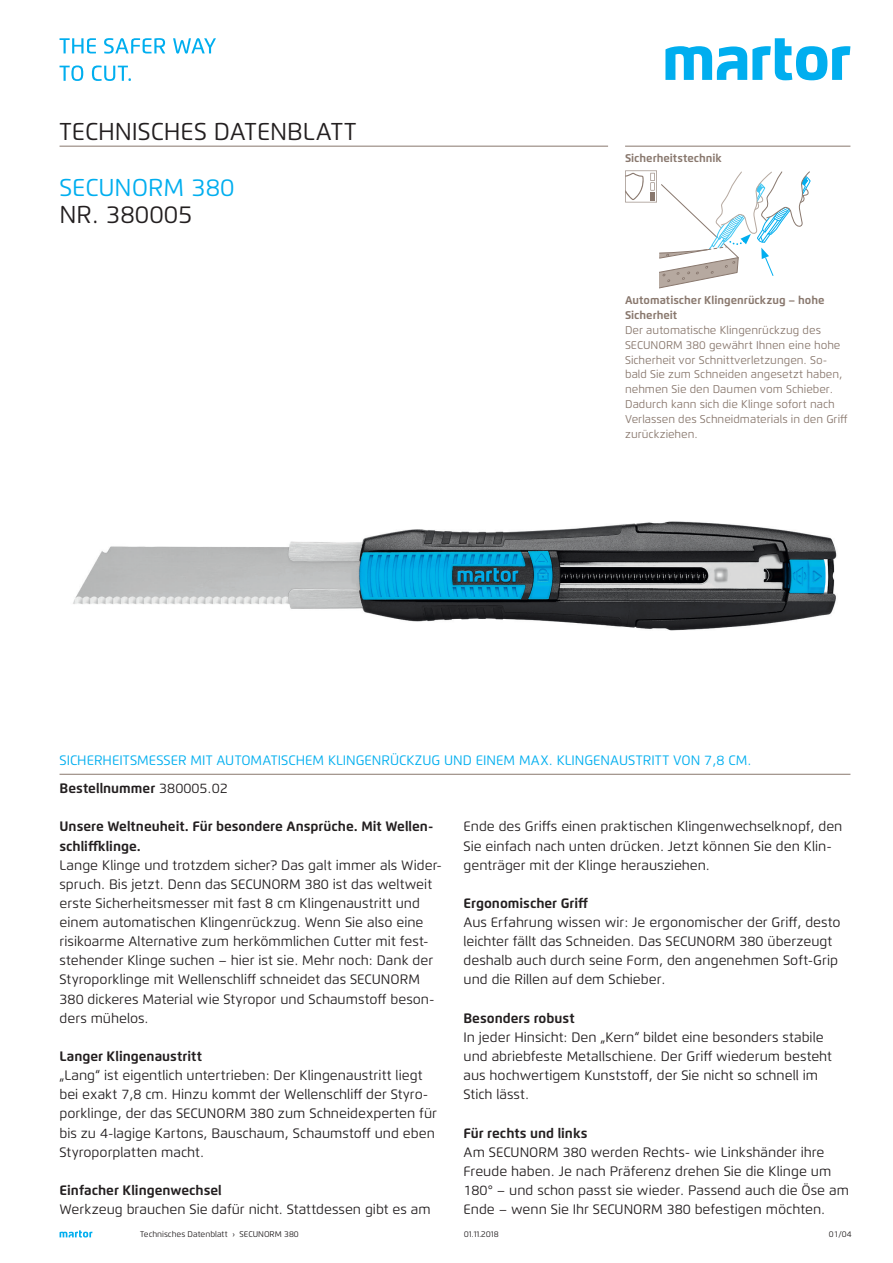
<style>
.page{position:relative;width:893px;height:1263px;background:#fff}
.page>*{position:absolute;margin:0;border:0;box-sizing:border-box;transform-origin:0 0}
.t1{font:24.3px "Flexo";color:#231f20}
.t2{font:24.3px "Flexo";color:#00aeef}
.t3{font:13.65px/19.2px "Flexo";color:#231f20}
.t4{font:700 13.65px/19.2px "Flexo";color:#231f20}
.t5{font:13.65px/27.6px "Flexo";color:#00aeef}
.t6{font:11.25px/14.9px "Flexo";color:#89786e}
.t7{font:700 11.25px/14.9px "Flexo";color:#89786e}
.t8{font:8.25px "Flexo";color:#231f20}
.s1{font-weight:700;color:#231f20}
.s2{color:#231f20}
</style>
<div class="page">
<svg style="left:60px;top:1230px;width:32px;height:7px"></svg>
<img style="left:73px;top:521px;width:764px;height:110px">
<svg style="left:625px;top:171px;width:186px;height:118px"></svg>
<div style="left:650px;top:192px;width:5px;height:8px;background:#89786e"></div>
<svg style="left:665px;top:38px;width:185px;height:42px"></svg>
<hr style="left:60px;top:774px;width:790px;height:1px;background:#89786e">
<hr style="left:625px;top:146px;width:225px;height:1px;background:#89786e">
<hr style="left:60px;top:146px;width:548px;height:1px;background:#89786e">
<svg style="left:60px;top:38px;width:36px;height:15px"></svg>
<svg style="left:104px;top:38px;width:61px;height:16px"></svg>
<svg style="left:173px;top:38px;width:43px;height:16px"></svg>
<svg style="left:60px;top:65px;width:23px;height:16px"></svg>
<svg style="left:92px;top:65px;width:39px;height:16px"></svg>
<h1 class="t1" style="left:60px;top:117px;width:298px">TECHNISCHES DATENBLATT</h1>
<h1 class="t2" style="left:60px;top:172px;width:177px">SECUNORM 380</h1>
<h1 class="t1" style="left:60px;top:200px;width:135px">NR. 380005</h1>
<p class="t7" style="left:625px;top:150px;width:98px">Sicherheitstechnik</p>
<p class="t7" style="left:625px;top:293px;width:201px">Automatischer Klingenrückzug – hohe<br>Sicherheit</p>
<p class="t6" style="left:625px;top:322px;width:224px">Der automatische Klingenrückzug des SECUNORM 380 gewährt Ihnen eine hohe Sicherheit vor Schnittverletzungen. So&shy;bald Sie zum Schneiden angesetzt haben, nehmen Sie den Daumen vom Schieber.<br>Dadurch kann sich die Klinge sofort nach Verlassen des Schneidmaterials in den Griff zurückziehen.</p>
<p class="t5" style="left:60px;top:747px;width:693px">SICHERHEITSMESSER MIT AUTOMATISCHEM KLINGENRÜCKZUG UND EINEM MAX. KLINGENAUSTRITT VON 7,8 CM.<br><span class="s1">Bestellnummer</span> <span class="s2">380005.02</span></p>
<p class="t4" style="left:60px;top:817px;width:375px">Unsere Weltneuheit. Für besondere Ansprüche. Mit Wellen&shy;schliffklinge.</p>
<p class="t3" style="left:60px;top:855px;width:384px">Lange Klinge und trotzdem sicher? Das galt immer als Wider&shy;spruch. Bis jetzt. Denn das SECUNORM 380 ist das weltweit erste Sicherheitsmesser mit fast 8 cm Klingenaustritt und einem automatischen Klingenrückzug. Wenn Sie also eine risikoarme Alternative zum herkömmlichen Cutter mit fest&shy;stehender Klinge suchen – hier ist sie. Mehr noch: Dank der Styroporklinge mit Wellenschliff schneidet das SECUNORM 380 dickeres Material wie Styropor und Schaumstoff beson&shy;ders mühelos.</p>
<p class="t4" style="left:60px;top:1046px;width:144px">Langer Klingenaustritt</p>
<p class="t3" style="left:60px;top:1066px;width:379px">„Lang“ ist eigentlich untertrieben: Der Klingenaustritt liegt bei exakt 7,8 cm. Hinzu kommt der Wellenschliff der Styro&shy;porklinge, der das SECUNORM 380 zum Schneidexperten für bis zu 4-lagige Kartons, Bauschaum, Schaumstoff und eben Styroporplatten macht.</p>
<p class="t4" style="left:60px;top:1180px;width:164px">Einfacher Klingenwechsel</p>
<p class="t3" style="left:60px;top:1200px;width:373px">Werkzeug brauchen Sie dafür nicht. Stattdessen gibt es am</p>
<p class="t3" style="left:463px;top:817px;width:380px">Ende des Griffs einen praktischen Klingenwechselknopf, den<br>Sie einfach nach unten drücken. Jetzt können Sie den Klin&shy;genträger mit der Klinge herausziehen.</p>
<p class="t4" style="left:463px;top:893px;width:126px">Ergonomischer Griff</p>
<p class="t3" style="left:463px;top:913px;width:379px">Aus Erfahrung wissen wir: Je ergonomischer der Griff, desto leichter fällt das Schneiden. Das SECUNORM 380 überzeugt deshalb auch durch seine Form, den angenehmen Soft-Grip und die Rillen auf dem Schieber.</p>
<p class="t4" style="left:463px;top:1008px;width:113px">Besonders robust</p>
<p class="t3" style="left:463px;top:1027px;width:370px">In jeder Hinsicht: Den „Kern“ bildet eine besonders stabile und abriebfeste Metallschiene. Der Griff wiederum besteht aus hochwertigem Kunststoff, der Sie nicht so schnell im Stich lässt.</p>
<p class="t4" style="left:463px;top:1123px;width:126px">Für rechts und links</p>
<p class="t3" style="left:463px;top:1142px;width:387px">Am SECUNORM 380 werden Rechts- wie Linkshänder ihre Freude haben. Je nach Präferenz drehen Sie die Klinge um 180° – und schon passt sie wieder. Passend auch die Öse am Ende – wenn Sie Ihr SECUNORM 380 befestigen möchten.</p>
<p class="t8" style="left:140px;top:1229px;width:160px">Technisches Datenblatt › SECUNORM 380</p>
<p class="t8" style="left:464px;top:1229px;width:36px">01.11.2018</p>
<p class="t8" style="left:829px;top:1229px;width:24px">01/04</p>
</div>
